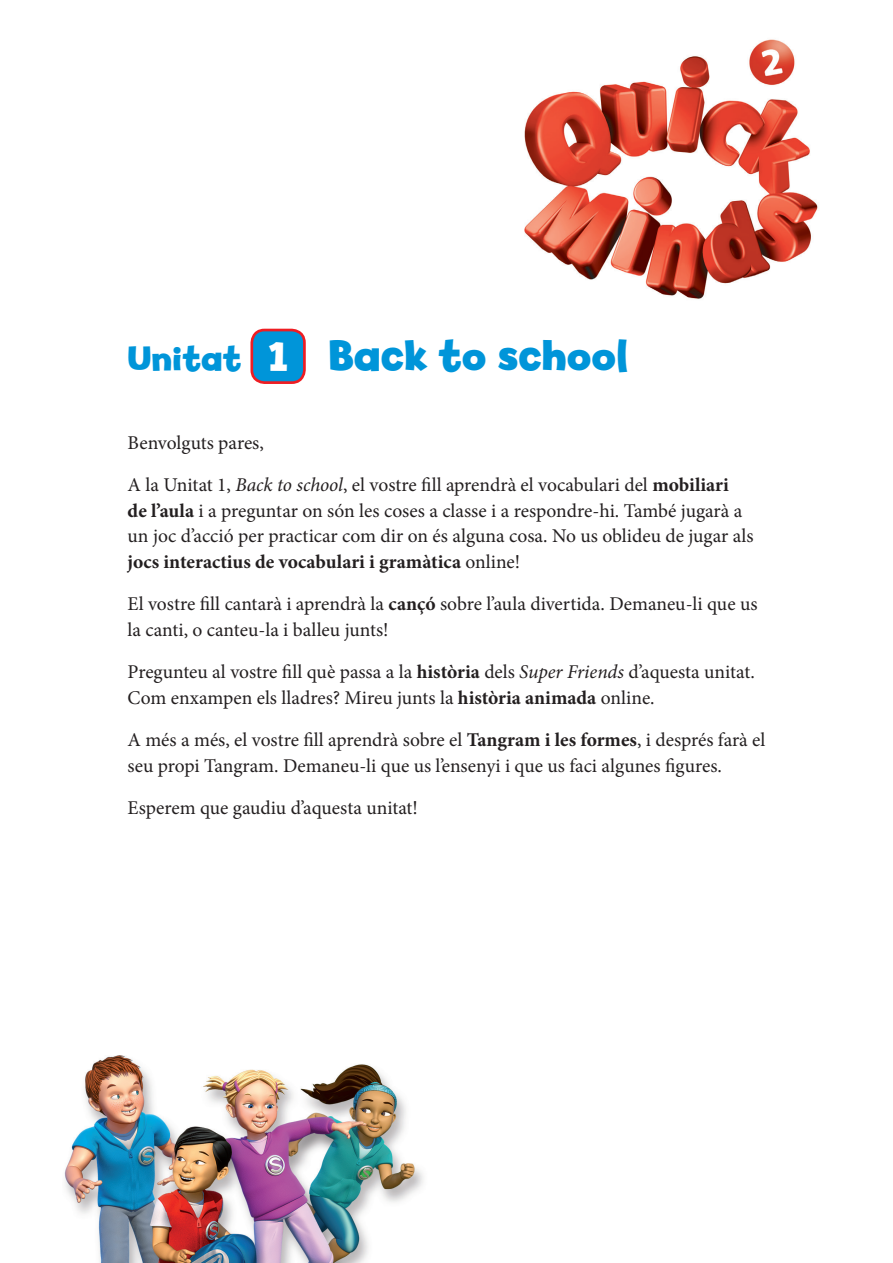
<style>
.page{position:relative;width:893px;height:1263px;background:#fff}
.page>*{position:absolute;margin:0;border:0;box-sizing:border-box;transform-origin:0 0}
.Unit{font:700 45px "Billy";color:#0095d9}
.t1{font:700 43.2px "Billy";color:#fff}
.Unit-2{font:700 36px "Billy";color:#0095d9}
.Texto_Carta{font:19.5px/25.5px "Minion Pro";color:#231f20}
.s1{font-style:italic}
.s2{font-weight:700}
</style>
<div class="page">
<img style="left:524px;top:39px;width:294px;height:260px">
<img style="left:64px;top:1055px;width:360px;height:208px">
<div style="left:252px;top:330px;width:52px;height:53px;background:#0095d9;border-radius:13px"></div>
<div style="left:250px;top:329px;width:56px;height:55px;border:3px solid #ee1d23;border-radius:13px"></div>
<p class="Unit-2" style="left:128px;top:339px;width:115px">Unitat</p>
<p class="t1" style="left:268px;top:333px;width:21px">1</p>
<p class="Unit" style="left:328px;top:331px;width:301px">Back to school</p>
<p class="Texto_Carta" style="left:128px;top:430px;width:138px">Benvolguts pares,</p>
<p class="Texto_Carta" style="left:128px;top:472px;width:627px">A la Unitat 1, <span class="s1">Back to school</span>, el vostre fill aprendrà el vocabulari del <span class="s2">mobiliari<br>de l’aula</span> i a preguntar on són les coses a classe i a respondre-hi. També jugarà a un joc d’acció per practicar com dir on és alguna cosa. No us oblideu de jugar als <span class="s2">jocs interactius de vocabulari i gramàtica</span> online!</p>
<p class="Texto_Carta" style="left:128px;top:591px;width:631px">El vostre fill cantarà i aprendrà la <span class="s2">cançó</span> sobre l’aula divertida. Demaneu-li que us la canti, o canteu-la i balleu junts!</p>
<p class="Texto_Carta" style="left:128px;top:659px;width:629px">Pregunteu al vostre fill què passa a la <span class="s2">història</span> dels <span class="s1">Super Friends</span> d’aquesta unitat.<br>Com enxampen els lladres? Mireu junts la <span class="s2">història animada</span> online.</p>
<p class="Texto_Carta" style="left:128px;top:727px;width:639px">A més a més, el vostre fill aprendrà sobre el <span class="s2">Tangram i les formes</span>, i després farà el seu propi Tangram. Demaneu-li que us l’ensenyi i que us faci algunes figures.</p>
<p class="Texto_Carta" style="left:128px;top:795px;width:292px">Esperem que gaudiu d’aquesta unitat!</p>
</div>
